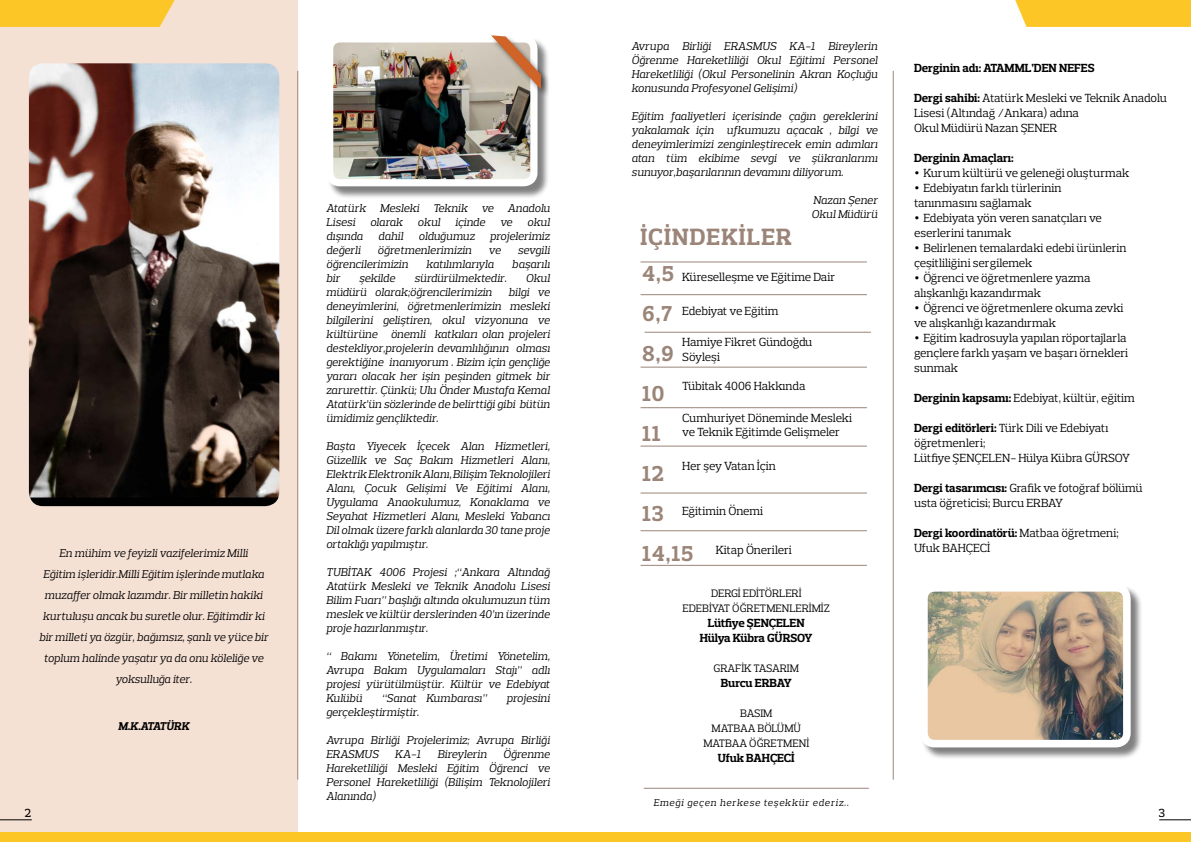
<style>
.page{position:relative;width:1191px;height:842px;background:#fff}
.page>*{position:absolute;margin:0;border:0;box-sizing:border-box;transform-origin:0 0}
.t1{font:700 24px "Prelo Slab";letter-spacing:.05em;color:#9b8579}
.t2{font:700 22px/40px "Prelo Slab";letter-spacing:.05em;color:#9b8579}
.t3{font:12px/15px "Prelo Slab";color:#000}
.t4{font:700 12px/15px "Prelo Slab";color:#000;text-align:center}
.t5{font:12px "Prelo Slab";letter-spacing:-.025em;color:#000}
.t6{font:500 12px "Prelo Slab";color:#000}
.t7{font:italic 11.5px/14px "Prelo Slab";color:#000;text-align:justify}
.t8{font:italic 700 11.5px "Prelo Slab";letter-spacing:-.055em;color:#000}
.t9{font:italic 11.5px "Prelo Slab";letter-spacing:-.02em;color:#000}
.t10{font:11px/15px "Prelo Slab";color:#000;text-align:center}
.t11{font:italic 10px "Prelo Slab";letter-spacing:.075em;color:#000}
.s1{font-weight:700}
.s2{font-family:"Gotham"}
</style>
<div class="page">
<div style="left:921px;top:585px;width:222px;height:175px;background:#000;opacity:.5"></div>
<img style="left:929px;top:593px;width:192px;height:145px">
<div style="left:920px;top:584px;width:210px;height:163px;border:8px solid #fff;border-radius:11px"></div>
<div style="left:0;top:0;width:298px;height:842px;background:#f5e0d4"></div>
<hr style="left:297px;top:71px;width:1px;height:709px;background:#9b8579">
<hr style="left:892px;top:71px;width:1px;height:709px;background:#9b8579">
<hr style="left:0;top:819px;width:32px;height:1px;background:#000">
<hr style="left:1159px;top:819px;width:32px;height:1px;background:#000">
<svg style="left:1015px;top:0;width:176px;height:27px"></svg>
<svg style="left:0;top:0;width:175px;height:27px"></svg>
<div style="left:0;top:832px;width:1191px;height:10px;background:#fcc726"></div>
<hr style="left:644px;top:332px;width:227px;height:1px;background:#9b8579">
<hr style="left:640px;top:407px;width:227px;height:1px;background:#9b8579">
<hr style="left:640px;top:367px;width:227px;height:1px;background:#9b8579">
<hr style="left:640px;top:261px;width:227px;height:1px;background:#9b8579">
<hr style="left:640px;top:294px;width:227px;height:1px;background:#9b8579">
<hr style="left:640px;top:446px;width:227px;height:1px;background:#9b8579">
<hr style="left:640px;top:492px;width:227px;height:1px;background:#9b8579">
<hr style="left:640px;top:530px;width:227px;height:1px;background:#9b8579">
<hr style="left:640px;top:565px;width:227px;height:1px;background:#9b8579">
<hr style="left:643px;top:788px;width:226px;height:1px;background:#9b8579">
<div style="left:328px;top:37px;width:222px;height:162px;background:#000;opacity:.5"></div>
<img style="left:334px;top:43px;width:195px;height:135px">
<div style="left:326px;top:35px;width:211px;height:151px;border:7px solid #fff;border-radius:10px"></div>
<img style="left:29px;top:63px;width:250px;height:443px">
<div style="left:490px;top:34px;width:61px;height:64px;background:#000;opacity:.5"></div>
<svg style="left:491px;top:35px;width:50px;height:54px"></svg>
<p class="t7" style="left:631px;top:39px;width:248px">Avrupa Birliği ERASMUS KA-1 Bireylerin Öğrenme Hareketliliği Okul Eğitimi Personel Hareketliliği (Okul Personelinin Akran Koçluğu konusunda Profesyonel Gelişimi)</p>
<p class="t7" style="left:631px;top:109px;width:248px">Eğitim faaliyetleri içerisinde çağın gereklerini yakalamak için ufkumuzu açacak , bilgi ve deneyimlerimizi zenginleştirecek emin adımları atan tüm ekibime sevgi ve şükranlarımı sunuyor,başarılarının devamını diliyorum.</p>
<p class="t7" style="left:811px;top:193px;width:68px">Nazan Şener<br>Okul Müdürü</p>
<p class="t4" style="left:914px;top:61px;width:182px">Derginin adı: ATAMML’DEN NEFES</p>
<p class="t3" style="left:914px;top:91px;width:254px"><span class="s1">Dergi sahibi:</span> Atatürk Mesleki ve Teknik Anadolu<br>Lisesi (Altındağ /Ankara) adına<br>Okul Müdürü Nazan ŞENER</p>
<p class="t4" style="left:914px;top:151px;width:101px">Derginin Amaçları:</p>
<p class="t3" style="left:914px;top:166px;width:217px"><span class="s2">•</span> Kurum kültürü ve geleneği oluşturmak</p>
<p class="t3" style="left:914px;top:181px;width:149px"><span class="s2">•</span> Edebiyatın farklı türlerinin tanınmasını sağlamak</p>
<p class="t3" style="left:914px;top:211px;width:189px"><span class="s2">•</span> Edebiyata yön veren sanatçıları ve eserlerini tanımak</p>
<p class="t3" style="left:914px;top:241px;width:214px"><span class="s2">•</span> Belirlenen temalardaki edebi ürünlerin çeşitliliğini sergilemek</p>
<p class="t3" style="left:914px;top:271px;width:178px"><span class="s2">•</span> Öğrenci ve öğretmenlere yazma alışkanlığı kazandırmak</p>
<p class="t3" style="left:914px;top:301px;width:211px"><span class="s2">•</span> Öğrenci ve öğretmenlere okuma zevki ve alışkanlığı kazandırmak</p>
<p class="t3" style="left:914px;top:331px;width:216px"><span class="s2">•</span> Eğitim kadrosuyla yapılan röportajlarla gençlere farklı yaşam ve başarı örnekleri sunmak</p>
<p class="t3" style="left:914px;top:391px;width:222px"><span class="s1">Derginin kapsamı:</span> Edebiyat, kültür, eğitim</p>
<p class="t3" style="left:914px;top:421px;width:218px"><span class="s1">Dergi editörleri:</span> Türk Dili ve Edebiyatı öğretmenleri;<br>Lütfiye ŞENÇELEN- Hülya Kübra GÜRSOY</p>
<p class="t3" style="left:914px;top:481px;width:230px"><span class="s1">Dergi tasarımcısı:</span> Grafik ve fotoğraf bölümü usta öğreticisi; Burcu ERBAY</p>
<p class="t3" style="left:914px;top:526px;width:206px"><span class="s1">Dergi koordinatörü:</span> Matbaa öğretmeni;<br>Ufuk BAHÇECİ</p>
<p class="t7" style="left:326px;top:201px;width:225px">Atatürk Mesleki Teknik ve Anadolu<br>Lisesi</p>
<p class="t7" style="left:370px;top:215px;width:34px">olarak</p>
<p class="t7" style="left:417px;top:215px;width:24px">okul</p>
<p class="t7" style="left:455px;top:215px;width:32px">içinde</p>
<p class="t7" style="left:500px;top:215px;width:14px">ve</p>
<p class="t7" style="left:527px;top:215px;width:24px">okul</p>
<h1 class="t1" style="left:640px;top:223px;width:153px">İÇİNDEKİLER</h1>
<h2 class="t2" style="left:642px;top:254px;width:52px">4,5<br>6,7<br>8,9<br>10<br>11<br>12<br>13<br>14,15</h2>
<p class="t7" style="left:326px;top:229px;width:38px">dışında</p>
<p class="t7" style="left:378px;top:229px;width:27px">dahil</p>
<p class="t9" style="left:418px;top:229px;width:58px">olduğumuz</p>
<p class="t7" style="left:490px;top:229px;width:62px">projelerimiz</p>
<p class="t7" style="left:326px;top:243px;width:36px">değerli</p>
<p class="t7" style="left:377px;top:243px;width:96px">öğretmenlerimizin</p>
<p class="t7" style="left:488px;top:243px;width:14px">ve</p>
<p class="t7" style="left:518px;top:243px;width:34px">sevgili</p>
<p class="t7" style="left:326px;top:257px;width:84px">öğrencilerimizin</p>
<p class="t7" style="left:426px;top:257px;width:69px">katılımlarıyla</p>
<p class="t7" style="left:512px;top:257px;width:40px">başarılı</p>
<p class="t7" style="left:326px;top:271px;width:15px">bir</p>
<p class="t7" style="left:359px;top:271px;width:38px">şekilde</p>
<p class="t7" style="left:414px;top:271px;width:94px">sürdürülmektedir.</p>
<p class="t7" style="left:526px;top:271px;width:26px">Okul</p>
<p class="t7" style="left:326px;top:285px;width:167px">müdürü olarak;öğrencilerimizin</p>
<p class="t3" style="left:682px;top:269px;width:154px">Küreselleşme ve Eğitime Dair</p>
<p class="t5" style="left:682px;top:304px;width:98px">Edebiyat ve Eğitim</p>
<p class="t3" style="left:682px;top:335px;width:132px;line-height:14.4px">Hamiye Fikret Gündoğdu<br>Söyleşi</p>
<p class="t7" style="left:326px;top:285px;width:225px;text-indent:182px">bilgi ve deneyimlerini, öğretmenlerimizin mesleki bilgilerini geliştiren, okul vizyonuna ve kültürüne önemli katkıları olan projeleri destekliyor,projelerin devamlılığının olması gerektiğine inanıyorum . Bizim için gençliğe yararı olacak her işin peşinden gitmek bir zarurettir. Çünkü; Ulu Önder Mustafa Kemal Atatürk’ün sözlerinde de belirttiği gibi bütün ümidimiz gençliktedir.</p>
<p class="t7" style="left:326px;top:439px;width:225px">Başta Yiyecek İçecek Alan Hizmetleri, Güzellik ve Saç Bakım Hizmetleri Alanı, Elektrik Elektronik Alanı, Bilişim Teknolojileri Alanı, Çocuk Gelişimi Ve Eğitimi Alanı, Uygulama Anaokulumuz, Konaklama ve Seyahat Hizmetleri Alanı, Mesleki Yabancı Dil olmak üzere farklı alanlarda 30 tane proje ortaklığı yapılmıştır.</p>
<p class="t7" style="left:326px;top:565px;width:225px">TUBİTAK 4006 Projesi ;“Ankara Altındağ Atatürk Mesleki ve Teknik Anadolu Lisesi Bilim Fuarı” başlığı altında okulumuzun tüm meslek ve kültür derslerinden 40’ın üzerinde proje hazırlanmıştır.</p>
<p class="t7" style="left:326px;top:649px;width:225px">“ Bakımı Yönetelim, Üretimi Yönetelim, Avrupa Bakım Uygulamaları Stajı” adlı projesi yürütülmüştür. Kültür ve Edebiyat Kulübü</p>
<p class="t3" style="left:682px;top:379px;width:125px">Tübitak 4006 Hakkında</p>
<p class="t3" style="left:682px;top:411px;width:171px;line-height:14px">Cumhuriyet Döneminde Mesleki ve Teknik Eğitimde Gelişmeler</p>
<p class="t3" style="left:682px;top:458px;width:95px">Her şey Vatan İçin</p>
<p class="t3" style="left:682px;top:503px;width:83px">Eğitimin Önemi</p>
<p class="t3" style="left:716px;top:542px;width:78px">Kitap Önerileri</p>
<p class="t7" style="left:39px;top:542px;width:231px;line-height:21px;text-align:center">En mühim ve feyizli vazifelerimiz Milli<br>Eğitim işleridir.Milli Eğitim işlerinde mutlaka muzaffer olmak lazımdır. Bir milletin hakiki kurtuluşu ancak bu suretle olur. Eğitimdir ki bir milleti ya özgür, bağımsız, şanlı ve yüce bir toplum halinde yaşatır ya da onu köleliğe ve yoksulluğa iter.</p>
<p class="t8" style="left:118px;top:719px;width:73px">M.K.ATATÜRK</p>
<p class="t10" style="left:682px;top:586px;width:149px">DERGİ EDİTÖRLERİ<br>EDEBİYAT ÖĞRETMENLERİMİZ</p>
<p class="t4" style="left:700px;top:616px;width:114px">Lütfiye ŞENÇELEN<br>Hülya Kübra GÜRSOY</p>
<p class="t10" style="left:713px;top:661px;width:87px">GRAFİK TASARIM</p>
<p class="t4" style="left:721px;top:676px;width:72px">Burcu ERBAY</p>
<p class="t10" style="left:703px;top:706px;width:107px">BASIM<br>MATBAA BÖLÜMÜ<br>MATBAA ÖĞRETMENİ</p>
<p class="t4" style="left:718px;top:751px;width:78px">Ufuk BAHÇECİ</p>
<p class="t7" style="left:382px;top:691px;width:107px">“Sanat Kumbarası”</p>
<p class="t7" style="left:506px;top:691px;width:45px">projesini</p>
<p class="t7" style="left:326px;top:705px;width:95px">gerçekleştirmiştir.</p>
<p class="t7" style="left:326px;top:733px;width:225px">Avrupa Birliği Projelerimiz; Avrupa Birliği<br>ERASMUS</p>
<p class="t7" style="left:326px;top:747px;width:225px;text-indent:177px">Öğrenme Hareketliliği Mesleki Eğitim Öğrenci ve Personel Hareketliliği (Bilişim Teknolojileri Alanında)</p>
<p class="t7" style="left:395px;top:747px;width:28px">KA-1</p>
<p class="t7" style="left:437px;top:747px;width:51px">Bireylerin</p>
<p class="t11" style="left:653px;top:796px;width:197px">Emeği geçen herkese teşekkür ederiz..</p>
<p class="t6" style="left:25px;top:805px;width:8px">2</p>
<p class="t6" style="left:1159px;top:805px;width:8px">3</p>
</div>
